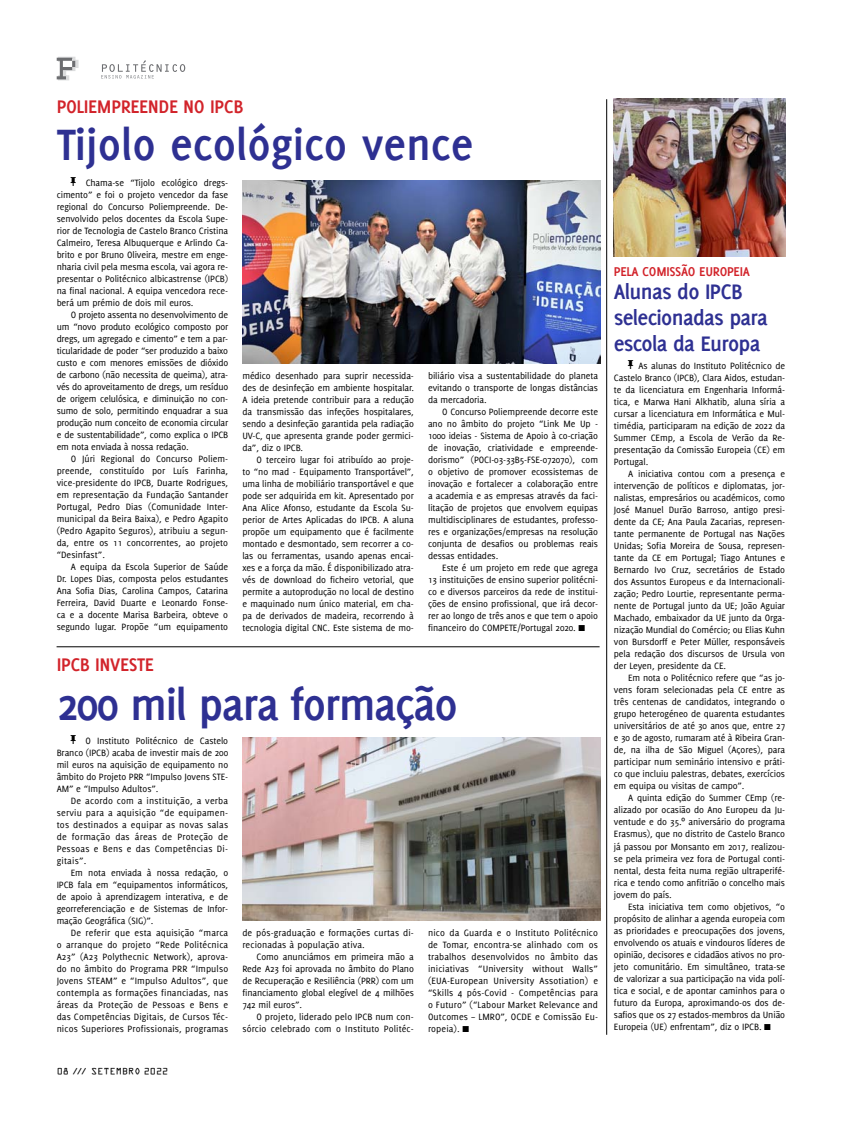
<style>
.page{position:relative;width:842px;height:1134px;background:#fff}
.page>*{position:absolute;margin:0;border:0;box-sizing:border-box;transform-origin:0 0}
.t1{font:700 48px "Delicious";color:#2e3092}
.t2{font:700 48px "Delicious";letter-spacing:-.03em;color:#2e3092}
.t3{font:700 23px/26px "Delicious";letter-spacing:-.03em;color:#2e3092}
.t4{font:700 20px "Delicious";letter-spacing:-.02em;color:#d2232a}
.t5{font:700 14px "Delicious";letter-spacing:-.02em;color:#d2232a}
.t6{font:10px/12px "Delicious";letter-spacing:-.01em;color:#000;text-align:justify}
.t7{font:10px/12px "Delicious";letter-spacing:.01em;color:#000}
.t8{font:10px "OCR Aby BT";color:#000}
.s1{font-family:"Icon Bit Two"}
.s2{font-family:"Icon Bit One"}
.s3{font-family:"Arial"}
</style>
<div class="page">
<hr style="left:57px;top:647px;width:543px;height:1px;background:#000">
<hr style="left:606px;top:99px;width:1px;height:936px;background:#000">
<svg style="left:101px;top:61px;width:84px;height:18px"></svg>
<svg style="left:57px;top:56px;width:22px;height:25px"></svg>
<img style="left:242px;top:180px;width:358px;height:184px">
<img style="left:242px;top:737px;width:358px;height:183px">
<img style="left:614px;top:99px;width:171px;height:158px">
<h3 class="t4" style="left:57px;top:95px;width:188px">Poliempreende no IPCB</h3>
<h1 class="t1" style="left:57px;top:117px;width:418px">Tijolo ecológico vence</h1>
<p class="t6" style="left:57px;top:177px;width:173px;text-indent:14px"><span class="s1">6</span> Chama-se “Tijolo ecológico dregs&shy;cimento” e foi o projeto vencedor da fase regional do Concurso Poliempreende. De&shy;senvolvido pelos docentes da Escola Supe&shy;rior de Tecnologia de Castelo Branco Cristina Calmeiro, Teresa Albuquerque e Arlindo Ca&shy;brito e por Bruno Oliveira, mestre em enge&shy;nharia civil pela mesma escola, vai agora re&shy;presentar o Politécnico albicastrense (IPCB) na final nacional. A equipa vencedora rece&shy;berá um prémio de dois mil euros.</p>
<p class="t6" style="left:57px;top:309px;width:173px;text-indent:14px">O projeto assenta no desenvolvimento de um “novo produto ecológico composto por dregs, um agregado e cimento” e tem a par&shy;ticularidade de poder “ser produzido a baixo custo e com menores emissões de dióxido de carbono (não necessita de queima), atra&shy;vés do aproveitamento de dregs, um resíduo de origem celulósica, e diminuição no con&shy;sumo de solo, permitindo enquadrar a sua produção num conceito de economia circular e de sustentabilidade”, como explica o IPCB em nota enviada à nossa redação.</p>
<p class="t6" style="left:57px;top:453px;width:173px;text-indent:14px">O Júri Regional do Concurso Poliem&shy;preende, constituído por Luís Farinha, vice-presidente do IPCB, Duarte Rodrigues, em representação da Fundação Santander Portugal, Pedro Dias (Comunidade Inter&shy;municipal da Beira Baixa), e Pedro Agapito (Pedro Agapito Seguros), atribuiu a segun&shy;da, entre os 11 concorrentes, ao projeto “Desinfast”.</p>
<p class="t6" style="left:57px;top:561px;width:173px;text-indent:14px">A equipa da Escola Superior de Saúde Dr. Lopes Dias, composta pelos estudantes Ana Sofia Dias, Carolina Campos, Catarina Ferreira, David Duarte e Leonardo Fonse&shy;ca e a docente Marisa Barbeira, obteve o segundo lugar. Propõe “um equipamento</p>
<h3 class="t4" style="left:57px;top:653px;width:73px">IPCB investe</h3>
<p class="t6" style="left:242px;top:369px;width:173px">médico desenhado para suprir necessida&shy;des de desinfeção em ambiente hospitalar.<br>A ideia pretende contribuir para a redução da transmissão das infeções hospitalares, sendo a desinfeção garantida pela radiação UV-C, que apresenta grande poder germici&shy;da”, diz o IPCB.</p>
<p class="t6" style="left:242px;top:453px;width:173px;text-indent:14px">O terceiro lugar foi atribuído ao proje&shy;to “no mad - Equipamento Transportável”, uma linha de mobiliário transportável e que pode ser adquirida em kit. Apresentado por Ana Alice Afonso, estudante da Escola Su&shy;perior de Artes Aplicadas do IPCB. A aluna propõe um equipamento que é facilmente montado e desmontado, sem recorrer a co&shy;las ou ferramentas, usando apenas encai&shy;xes e a força da mão. É disponibilizado atra&shy;vés de download do ficheiro vetorial, que permite a autoprodução no local de destino e maquinado num único material, em cha&shy;pa de derivados de madeira, recorrendo à tecnologia digital CNC. Este sistema de mo-</p>
<p class="t6" style="left:428px;top:369px;width:171px">biliário visa a sustentabilidade do planeta evitando o transporte de longas distâncias da mercadoria.</p>
<p class="t6" style="left:428px;top:405px;width:171px;text-indent:14px">O Concurso Poliempreende decorre este ano no âmbito do projeto “Link Me Up - 1000 ideias - Sistema de Apoio à co-criação de inovação, criatividade e empreende&shy;dorismo” (POCI-03-33B5-FSE-072070), com o objetivo de promover ecossistemas de inovação e fortalecer a colaboração entre a academia e as empresas através da faci&shy;litação de projetos que envolvem equipas multidisciplinares de estudantes, professo&shy;res e organizações/empresas na resolução conjunta de desafios ou problemas reais dessas entidades.</p>
<p class="t6" style="left:428px;top:561px;width:171px;text-indent:14px">Este é um projeto em rede que agrega 13 instituições de ensino superior politécni&shy;co e diversos parceiros da rede de institui&shy;ções de ensino profissional, que irá decor&shy;rer ao longo de três anos e que tem o apoio financeiro do COMPETE/Portugal 2020. <span class="s2">K</span></p>
<h1 class="t2" style="left:57px;top:677px;width:403px">200 mil para formação</h1>
<p class="t6" style="left:57px;top:735px;width:173px;text-indent:14px"><span class="s1">6</span> O Instituto Politécnico de Castelo Branco (IPCB) acaba de investir mais de 200 mil euros na aquisição de equipamento no âmbito do Projeto PRR “Impulso Jovens STE-AM” e “Impulso Adultos”.</p>
<p class="t6" style="left:57px;top:795px;width:173px;text-indent:14px">De acordo com a instituição, a verba serviu para a aquisição “de equipamen&shy;tos destinados a equipar as novas salas de formação das áreas de Proteção de Pessoas e Bens e das Competências Di&shy;gitais”.</p>
<p class="t6" style="left:57px;top:867px;width:173px;text-indent:14px">Em nota enviada à nossa redação, o IPCB fala em “equipamentos informáticos, de apoio à aprendizagem interativa, e de georreferenciação e de Sistemas de Infor&shy;mação Geográfica (SIG)”.</p>
<p class="t6" style="left:57px;top:927px;width:173px;text-indent:14px">De referir que esta aquisição “marca o arranque do projeto “Rede Politécnica A23” (A23 Polythecnic Network), aprova&shy;do no âmbito do Programa PRR “Impulso Jovens STEAM” e “Impulso Adultos”, que contempla as formações financiadas, nas áreas da Proteção de Pessoas e Bens e das Competências Digitais, de Cursos Téc&shy;nicos Superiores Profissionais, programas</p>
<p class="t7" style="left:242px;top:927px;width:173px">de pós-graduação e formações curtas di&shy;recionadas à população ativa.</p>
<p class="t6" style="left:242px;top:951px;width:173px;text-indent:14px">Como anunciámos em primeira mão a Rede A23 foi aprovada no âmbito do Plano de Recuperação e Resiliência (PRR) com um financiamento global elegível de 4 milhões 742 mil euros”.</p>
<p class="t7" style="left:242px;top:1011px;width:173px;text-align:right">O projeto, liderado pelo IPCB num con&shy;sórcio celebrado com o Instituto Politéc-</p>
<p class="t8" style="left:57px;top:1065px;width:113px">08 /// SETEMBRO 2022</p>
<p class="t6" style="left:428px;top:927px;width:171px">nico da Guarda e o Instituto Politécnico de Tomar, encontra-se alinhado com os trabalhos desenvolvidos no âmbito das iniciativas “University without Walls” (EUA-European University Assotiation) e “Skills 4 pós-Covid - Competências para o Futuro” (“Labour Market Relevance and Outcomes – LMRO”, OCDE e Comissão Eu&shy;ropeia). <span class="s2">K</span></p>
<h3 class="t5" style="left:614px;top:263px;width:120px">Pela Comissão Europeia</h3>
<h2 class="t3" style="left:614px;top:279px;width:156px">Alunas do IPCB selecionadas para escola da Europa</h2>
<p class="t6" style="left:614px;top:360px;width:173px;text-indent:14px"><span class="s1">6</span> As alunas do Instituto Politécnico de Castelo Branco (IPCB), Clara Aidos, estudan&shy;te da licenciatura em Engenharia Informá&shy;tica, e Marwa Hani Alkhatib, aluna síria a cursar a licenciatura em Informática e Mul&shy;timédia, participaram na edição de 2022 da Summer CEmp, a Escola de Verão da Re&shy;presentação da Comissão Europeia (CE) em Portugal.</p>
<p class="t6" style="left:614px;top:468px;width:173px;text-indent:14px">A iniciativa contou com a presença e intervenção de políticos e diplomatas, jor&shy;nalistas, empresários ou académicos, como José Manuel Durão Barroso, antigo presi&shy;dente da CE; Ana Paula Zacarias, represen&shy;tante permanente de Portugal nas Nações Unidas; Sofia Moreira de Sousa, represen&shy;tante da CE em Portugal; Tiago Antunes e Bernardo Ivo Cruz, secretários de Estado dos Assuntos Europeus e da Internacionali&shy;zação; Pedro Lourtie, representante perma&shy;nente de Portugal junto da UE; João Aguiar Machado, embaixador da UE junto da Orga&shy;nização Mundial do Comércio; ou Elias Kuhn von Bursdorff e Peter Müller, responsáveis pela redação dos discursos de Ursula von der Leyen, presidente da CE.</p>
<p class="t6" style="left:614px;top:672px;width:173px;text-indent:14px">Em nota o Politécnico refere que “as jo&shy;vens foram selecionadas pela CE entre as três centenas de candidatos, integrando o grupo heterogéneo de quarenta estudantes universitários de até 30 anos que, entre 27 e 30 de agosto, rumaram até à Ribeira Gran&shy;de, na ilha de São Miguel (Açores), para participar num seminário intensivo e práti&shy;co que incluiu palestras, debates, exercícios em equipa ou visitas de campo”.</p>
<p class="t6" style="left:614px;top:792px;width:173px;text-indent:14px">A quinta edição do Summer CEmp (re&shy;alizado por ocasião do Ano Europeu da Ju&shy;ventude e do 35.<span class="s3">º</span> aniversário do programa Erasmus), que no distrito de Castelo Branco já passou por Monsanto em 2017, realizou&shy;se pela primeira vez fora de Portugal conti&shy;nental, desta feita numa região ultraperifé&shy;rica e tendo como anfitrião o concelho mais jovem do país.</p>
<p class="t6" style="left:614px;top:900px;width:173px;text-indent:14px">Esta iniciativa tem como objetivos, “o propósito de alinhar a agenda europeia com as prioridades e preocupações dos jovens, envolvendo os atuais e vindouros líderes de opinião, decisores e cidadãos ativos no pro&shy;jeto comunitário. Em simultâneo, trata-se de valorizar a sua participação na vida polí&shy;tica e social, e de apontar caminhos para o futuro da Europa, aproximando-os dos de&shy;safios que os 27 estados-membros da União Europeia (UE) enfrentam”, diz o IPCB. <span class="s2">K</span></p>
</div>
